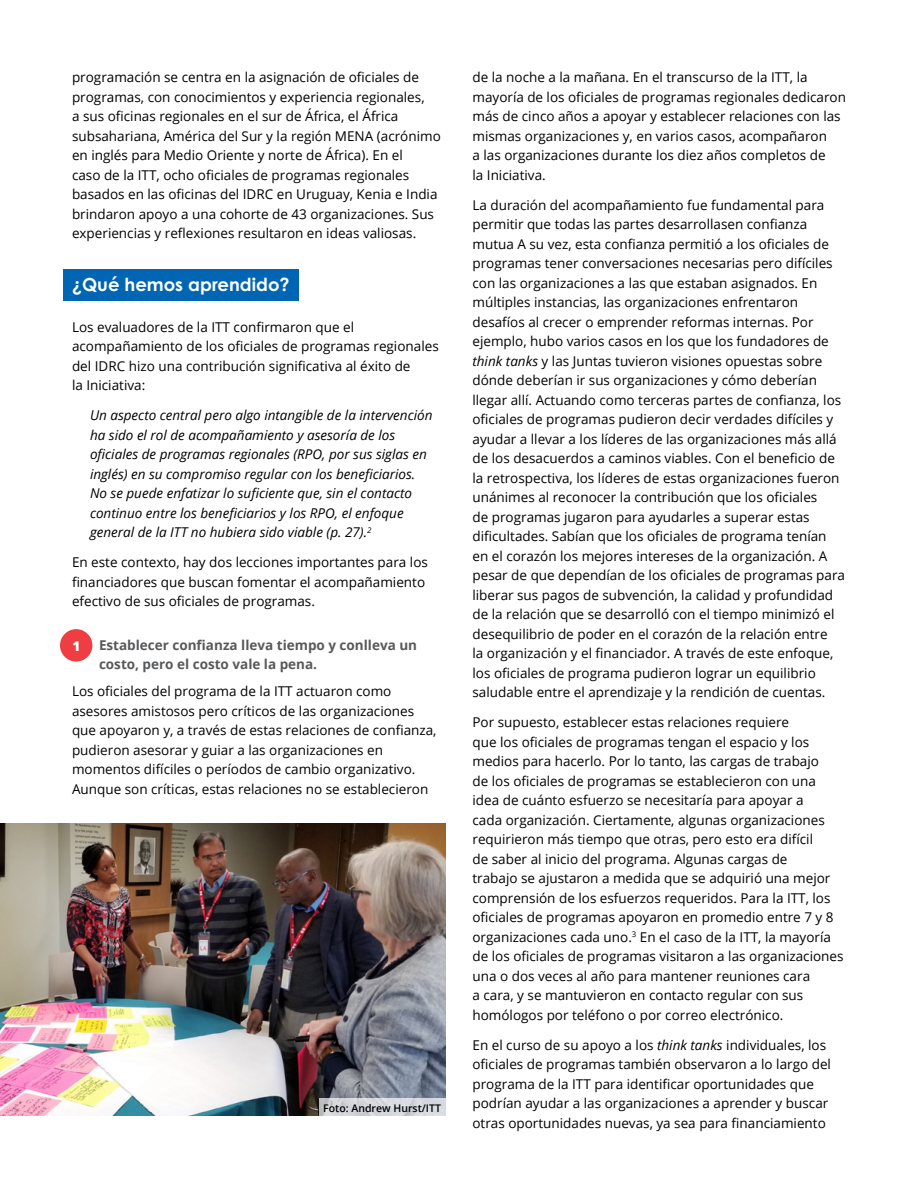
<style>
.page{position:relative;width:918px;height:1188px;background:#fff}
.page>*{position:absolute;margin:0;border:0;box-sizing:border-box;transform-origin:0 0}
.t1{font:700 18px "Century Gothic Pro";color:#fff}
.t2{font:13.5px/19.5px "Open Sans";color:#000}
.t3{font:italic 13.5px/19.5px "Open Sans";color:#000}
.NL{font:700 13.5px/19.5px "Open Sans";color:#58595b}
.NL-2{font:800 13.5px "Open Sans";color:#fff}
.t4{font:600 10.5px "Open Sans";color:#000}
.s1{font-style:italic}
</style>
<div class="page">
<div style="left:63px;top:269px;width:236px;height:32px;background:#0066b3"></div>
<div style="left:60px;top:629px;width:32px;height:33px;background:#ef3d42;border-radius:50%"></div>
<img style="left:0;top:824px;width:446px;height:292px">
<svg style="left:319px;top:1099px;width:127px;height:17px;background:#d3d6db"></svg>
<p class="t2" style="left:72px;top:67px;width:370px">programación se centra en la asignación de oficiales de programas, con conocimientos y experiencia regionales,<br>a sus oficinas regionales en el sur de África, el África subsahariana, América del Sur y la región MENA (acrónimo en inglés para Medio Oriente y norte de África). En el<br>caso de la ITT, ocho oficiales de programas regionales basados en las oficinas del IDRC en Uruguay, Kenia e India brindaron apoyo a una cohorte de 43 organizaciones. Sus experiencias y reflexiones resultaron en ideas valiosas.</p>
<h2 class="t1" style="left:72px;top:274px;width:219px">¿Qué hemos aprendido?</h2>
<p class="t2" style="left:72px;top:317px;width:368px">Los evaluadores de la ITT confirmaron que el acompañamiento de los oficiales de programas regionales del IDRC hizo una contribución significativa al éxito de<br>la Iniciativa:</p>
<p class="t3" style="left:90px;top:405px;width:344px">Un aspecto central pero algo intangible de la intervención ha sido el rol de acompañamiento y asesoría de los oficiales de programas regionales (RPO, por sus siglas en inglés) en su compromiso regular con los beneficiarios.<br>No se puede enfatizar lo suficiente que, sin el contacto continuo entre los beneficiarios y los RPO, el enfoque general de la ITT no hubiera sido viable (p. 27).<sup>2</sup></p>
<p class="t2" style="left:72px;top:552px;width:357px">En este contexto, hay dos lecciones importantes para los financiadores que buscan fomentar el acompañamiento efectivo de sus oficiales de programas.</p>
<p class="NL" style="left:99px;top:635px;width:320px">Establecer confianza lleva tiempo y conlleva un costo, pero el costo vale la pena.</p>
<p class="t2" style="left:72px;top:681px;width:366px">Los oficiales del programa de la ITT actuaron como asesores amistosos pero críticos de las organizaciones que apoyaron y, a través de estas relaciones de confianza, pudieron asesorar y guiar a las organizaciones en momentos difíciles o períodos de cambio organizativo.<br>Aunque son críticas, estas relaciones no se establecieron</p>
<p class="NL-2" style="left:73px;top:635px;width:9px">1</p>
<p class="t4" style="left:323px;top:1100px;width:119px">Foto: Andrew Hurst/ITT</p>
<p class="t2" style="left:472px;top:67px;width:375px">de la noche a la mañana. En el transcurso de la ITT, la mayoría de los oficiales de programas regionales dedicaron más de cinco años a apoyar y establecer relaciones con las mismas organizaciones y, en varios casos, acompañaron<br>a las organizaciones durante los diez años completos de<br>la Iniciativa.</p>
<p class="t2" style="left:472px;top:195px;width:374px">La duración del acompañamiento fue fundamental para permitir que todas las partes desarrollasen confianza mutua A su vez, esta confianza permitió a los oficiales de programas tener conversaciones necesarias pero difíciles con las organizaciones a las que estaban asignados. En múltiples instancias, las organizaciones enfrentaron desafíos al crecer o emprender reformas internas. Por ejemplo, hubo varios casos en los que los fundadores de <span class="s1">think tanks</span> y las Juntas tuvieron visiones opuestas sobre dónde deberían ir sus organizaciones y cómo deberían llegar allí. Actuando como terceras partes de confianza, los oficiales de programas pudieron decir verdades difíciles y ayudar a llevar a los líderes de las organizaciones más allá de los desacuerdos a caminos viables. Con el beneficio de la retrospectiva, los líderes de estas organizaciones fueron unánimes al reconocer la contribución que los oficiales<br>de programas jugaron para ayudarles a superar estas dificultades. Sabían que los oficiales de programa tenían en el corazón los mejores intereses de la organización. A pesar de que dependían de los oficiales de programas para liberar sus pagos de subvención, la calidad y profundidad de la relación que se desarrolló con el tiempo minimizó el desequilibrio de poder en el corazón de la relación entre<br>la organización y el financiador. A través de este enfoque, los oficiales de programa pudieron lograr un equilibrio saludable entre el aprendizaje y la rendición de cuentas.</p>
<p class="t2" style="left:472px;top:712px;width:373px">Por supuesto, establecer estas relaciones requiere<br>que los oficiales de programas tengan el espacio y los medios para hacerlo. Por lo tanto, las cargas de trabajo<br>de los oficiales de programas se establecieron con una idea de cuánto esfuerzo se necesitaría para apoyar a<br>cada organización. Ciertamente, algunas organizaciones requirieron más tiempo que otras, pero esto era difícil<br>de saber al inicio del programa. Algunas cargas de<br>trabajo se ajustaron a medida que se adquirió una mejor comprensión de los esfuerzos requeridos. Para la ITT, los oficiales de programas apoyaron en promedio entre 7 y 8 organizaciones cada uno.<sup>3</sup> En el caso de la ITT, la mayoría de los oficiales de programas visitaron a las organizaciones una o dos veces al año para mantener reuniones cara<br>a cara, y se mantuvieron en contacto regular con sus homólogos por teléfono o por correo electrónico.</p>
<p class="t2" style="left:472px;top:1035px;width:360px">En el curso de su apoyo a los <span class="s1">think tanks</span> individuales, los oficiales de programas también observaron a lo largo del programa de la ITT para identificar oportunidades que podrían ayudar a las organizaciones a aprender y buscar otras oportunidades nuevas, ya sea para financiamiento</p>
</div>
